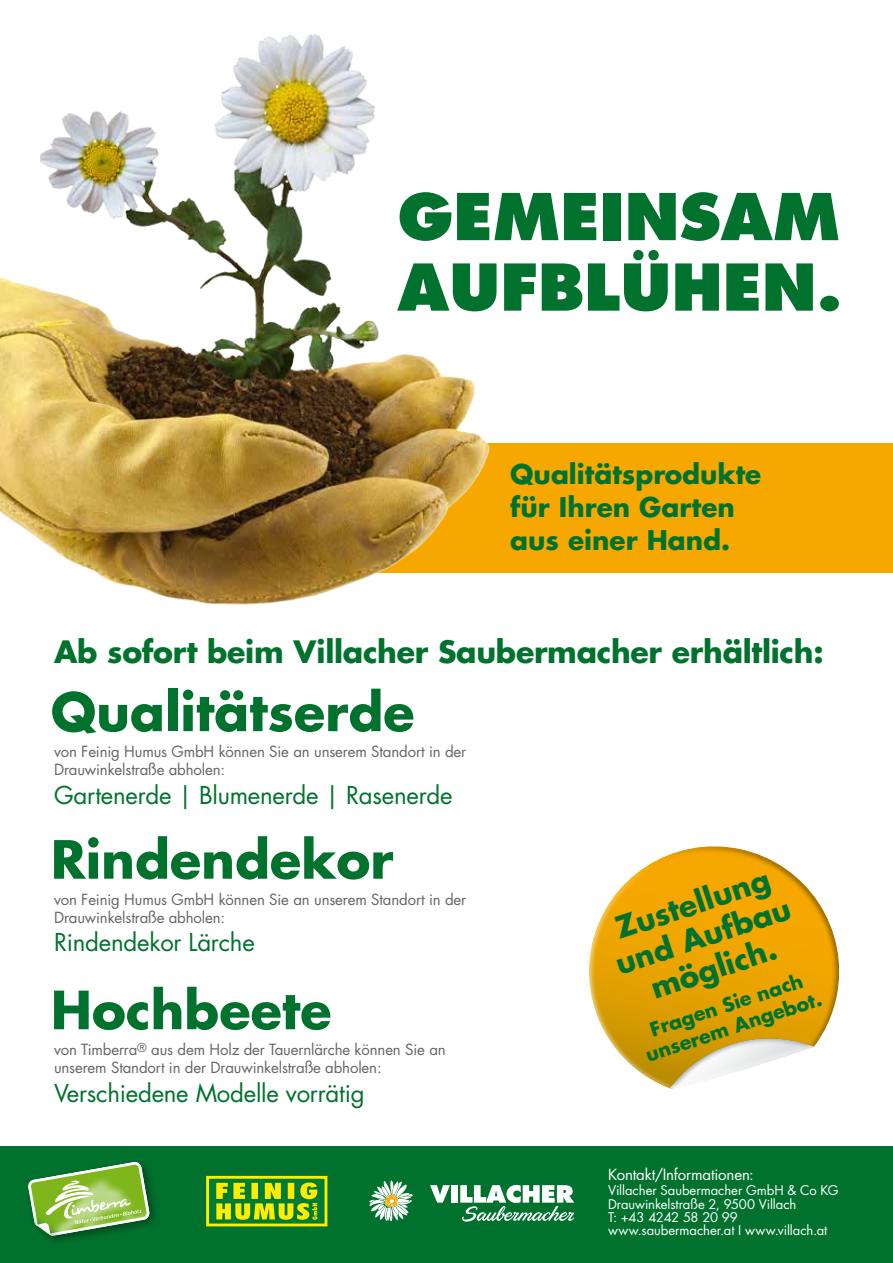
<style>
.page{position:relative;width:893px;height:1263px;background:#fff}
.page>*{position:absolute;margin:0;border:0;box-sizing:border-box;transform-origin:0 0}
.t1{font:800 62.7px/70.5px "Futura Std";color:#00722d}
.t2{font:700 51.15px "Futura Std";color:#00722d}
.t3{font:700 30px "Futura Std";letter-spacing:-.01em;color:#00722d}
.t4{font:700 29.55px/33.9px "Futura Std";color:#00722d;text-align:center}
.t5{font:700 26.4px/33px "Futura Std";color:#00722d}
.t6{font:24px "Futura Std";letter-spacing:-.01em;color:#00722d}
.t7{font:700 19.2px/22.8px "Futura Std";color:#00722d;text-align:center}
.t8{font:15px/18px "Futura Std";letter-spacing:-.01em;color:#646567}
.t9{font:15px "Futura Std";letter-spacing:-.01em;color:#fff}
.t10{font:13.05px/13px "Futura Std";letter-spacing:-.005em;color:#fff}
</style>
<div class="page">
<div style="left:327px;top:443px;width:566px;height:129px;background:#f7a800"></div>
<img style="left:0;top:34px;width:569px;height:571px">
<svg style="left:818px;top:902px;width:22px;height:139px"></svg>
<svg style="left:589px;top:846px;width:229px;height:243px"></svg>
<div style="left:0;top:1146px;width:893px;height:117px;background:#00722d"></div>
<svg style="left:369px;top:1180px;width:44px;height:42px"></svg>
<svg style="left:430px;top:1185px;width:20px;height:18px"></svg>
<div style="left:451px;top:1185px;width:7px;height:18px;background:#fff"></div>
<svg style="left:460px;top:1185px;width:114px;height:36px"></svg>
<div style="left:24px;top:1158px;width:137px;height:89px;background:#000;opacity:.35"></div>
<svg style="left:28px;top:1162px;width:122px;height:74px"></svg>
<div style="left:208px;top:1177px;width:118px;height:48px;background:#007c34"></div>
<div style="left:206px;top:1176px;width:121px;height:50px;border:3px solid #ffed00"></div>
<svg style="left:216px;top:1182px;width:101px;height:38px"></svg>
<h1 class="t1" style="left:398px;top:181px;width:446px">GEMEINSAM<br>AUFBLÜHEN.</h1>
<h3 class="t5" style="left:510px;top:458px;width:252px">Qualitätsprodukte für Ihren Garten aus einer Hand.</h3>
<h3 class="t3" style="left:54px;top:632px;width:771px">Ab sofort beim Villacher Saubermacher erhältlich:</h3>
<h2 class="t2" style="left:51px;top:678px;width:365px">Qualitätserde</h2>
<p class="t8" style="left:54px;top:743px;width:414px">von Feinig Humus GmbH können Sie an unserem Standort in der<br>Drauwinkelstraße abholen:</p>
<h3 class="t6" style="left:54px;top:780px;width:400px">Gartenerde | Blumenerde | Rasenerde</h3>
<h2 class="t2" style="left:51px;top:825px;width:344px">Rindendekor</h2>
<p class="t8" style="left:54px;top:890px;width:414px">von Feinig Humus GmbH können Sie an unserem Standort in der<br>Drauwinkelstraße abholen:</p>
<h3 class="t6" style="left:54px;top:927px;width:202px">Rindendekor Lärche</h3>
<h2 class="t2" style="left:51px;top:976px;width:282px">Hochbeete</h2>
<p class="t8" style="left:54px;top:1041px;width:393px">von Timberra<sup>®</sup> aus dem Holz der Tauernlärche können Sie an unserem Standort in der Drauwinkelstraße abholen:</p>
<h3 class="t6" style="left:54px;top:1078px;width:312px">Verschiedene Modelle vorrätig</h3>
<h3 class="t4" style="left:600px;top:915px;width:184px;rotate:-18deg">Zustellung und Aufbau möglich.</h3>
<p class="t7" style="left:635px;top:1022px;width:186px;rotate:-18deg">Fragen Sie nach unserem Angebot.</p>
<p class="t9" style="left:608px;top:1165px;width:147px">Kontakt/Informationen:</p>
<p class="t10" style="left:608px;top:1184px;width:232px">Villacher Saubermacher GmbH &amp; Co KG<br>Drauwinkelstraße 2, 9500 Villach<br>T: +43 4242 58 20 99 www.saubermacher.at I www.villach.at</p>
</div>
